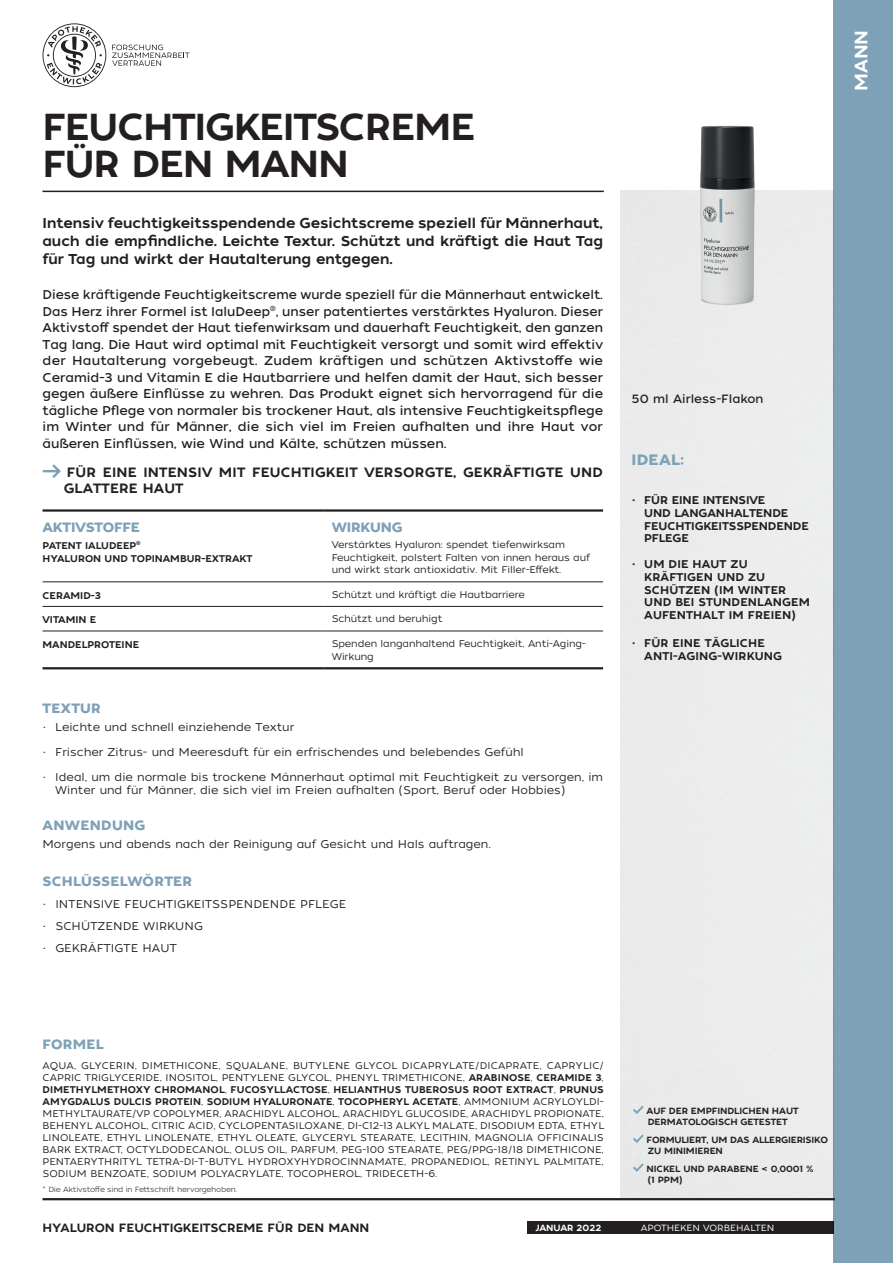
<style>
.page{position:relative;width:893px;height:1263px;background:#fff}
.page>*{position:absolute;margin:0;border:0;box-sizing:border-box;transform-origin:0 0}
.t1{font:37.5px/37.2px "Tide Sans 500 Dudette";letter-spacing:-.03em;color:#231f20}
.t2{font:18px "Tide Sans 500 Dudette";color:#fff}
.t3{font:15px "Tide Sans 600 Bunny";letter-spacing:.02em;color:#7ea1b7}
.t4{font:14.25px/18px "Tide Sans 500 Dudette";color:#231f20;text-align:justify}
.t5{font:13.5px/16.2px "Tide Sans 500 Dudette";letter-spacing:.015em;color:#231f20}
.t6{font:13.5px "Tide Sans 600 Bunny";letter-spacing:.015em;color:#7ea1b7}
.t7{font:13.5px "Tide Sans 600 Bunny";letter-spacing:-.01em;color:#7ea1b7}
.t8{font:12.75px/16.5px "Tide Sans 400 Lil Dude";color:#231f20;text-align:justify}
.t9{font:12px "Tide Sans 500 Dudette";color:#231f20}
.t10{font:12px "Tide Sans 400 Lil Dude";color:#231f20}
.t11{font:11.25px/13.5px "Tide Sans 300 Lil Kahuna";color:#231f20}
.t12{font:11.25px/12.8px "Tide Sans 500 Dudette";letter-spacing:.01em;color:#231f20}
.t13{font:11.25px/12.8px "Tide Sans 500 Dudette";letter-spacing:-.01em;color:#231f20}
.t14{font:9.75px/12px "Tide Sans 300 Lil Kahuna";letter-spacing:-.01em;color:#231f20}
.t15{font:9.75px/13.5px "Tide Sans 500 Dudette";letter-spacing:.01em;color:#231f20}
.t16{font:9.75px/12px "Tide Sans 300 Lil Kahuna";letter-spacing:.01em;color:#231f20}
.t17{font:9px/11.2px "Tide Sans 500 Dudette";letter-spacing:-.01em;color:#231f20}
.t18{font:9px "Tide Sans 500 Dudette";color:#fff}
.t19{font:7.5px "Tide Sans 300 Lil Kahuna";letter-spacing:-.03em;color:#4b4c4d}
.s1{font-family:"Tide Sans 500 Dudette"}
.s2{font-family:"Tide Sans 300 Lil Kahuna"}
</style>
<div class="page">
<svg style="left:112px;top:45px;width:78px;height:21px"></svg>
<svg style="left:43px;top:23px;width:63px;height:64px"></svg>
<hr style="left:43px;top:191px;width:561px;height:1px;background:#231f20">
<div style="left:527px;top:1221px;width:306px;height:12px;background:#231f20"></div>
<div style="left:833px;top:0;width:60px;height:1263px;background:#7ea1b7"></div>
<hr style="left:43px;top:582px;width:280px;height:1px;background:#231f20">
<hr style="left:323px;top:582px;width:280px;height:1px;background:#231f20">
<hr style="left:43px;top:606px;width:280px;height:1px;background:#231f20">
<hr style="left:323px;top:606px;width:280px;height:1px;background:#231f20">
<hr style="left:43px;top:631px;width:280px;height:1px;background:#231f20">
<hr style="left:323px;top:631px;width:280px;height:1px;background:#231f20">
<hr style="left:43px;top:667px;width:280px;height:2px;background:#231f20">
<hr style="left:323px;top:667px;width:280px;height:2px;background:#231f20">
<hr style="left:43px;top:509px;width:280px;height:3px;background:#231f20">
<hr style="left:323px;top:509px;width:280px;height:3px;background:#231f20">
<svg style="left:42px;top:464px;width:19px;height:14px"></svg>
<hr style="left:43px;top:1198px;width:792px;height:2px;background:#231f20">
<img style="left:621px;top:125px;width:212px;height:245px">
<svg style="left:631px;top:1103px;width:15px;height:12px"></svg>
<svg style="left:631px;top:1132px;width:15px;height:12px"></svg>
<svg style="left:631px;top:1161px;width:15px;height:12px"></svg>
<h1 class="t1" style="left:43px;top:109px;width:434px">FEUCHTIGKEITSCREME<br>FÜR DEN MANN</h1>
<h3 class="t4" style="left:43px;top:214px;width:562px">Intensiv feuchtigkeitsspendende Gesichtscreme speziell für Männerhaut, auch die empfindliche. Leichte Textur. Schützt und kräftigt die Haut Tag für Tag und wirkt der Hautalterung entgegen.</h3>
<p class="t8" style="left:43px;top:287px;width:562px">Diese kräftigende Feuchtigkeitscreme wurde speziell für die Männerhaut entwickelt.<br>Das Herz ihrer Formel ist IaluDeep<sup>®</sup>, unser patentiertes verstärktes Hyaluron. Dieser Aktivstoff spendet der Haut tiefenwirksam und dauerhaft Feuchtigkeit, den ganzen Tag lang. Die Haut wird optimal mit Feuchtigkeit versorgt und somit wird effektiv der Hautalterung vorgebeugt. Zudem kräftigen und schützen Aktivstoffe wie Ceramid-3 und Vitamin E die Hautbarriere und helfen damit der Haut, sich besser gegen äußere Einflüsse zu wehren. Das Produkt eignet sich hervorragend für die tägliche Pflege von normaler bis trockener Haut, als intensive Feuchtigkeitspflege im Winter und für Männer, die sich viel im Freien aufhalten und ihre Haut vor äußeren Einflüssen, wie Wind und Kälte, schützen müssen.</p>
<h3 class="t5" style="left:64px;top:465px;width:540px">FÜR EINE INTENSIV MIT FEUCHTIGKEIT VERSORGTE, GEKRÄFTIGTE UND<br>GLATTERE HAUT</h3>
<h3 class="t7" style="left:43px;top:518px;width:99px">AKTIVSTOFFE</h3>
<h3 class="t7" style="left:332px;top:518px;width:73px">WIRKUNG</h3>
<p class="t15" style="left:43px;top:539px;width:211px">PATENT IALUDEEP<sup>®<br></sup>HYALURON UND TOPINAMBUR-EXTRAKT</p>
<p class="t14" style="left:332px;top:538px;width:260px;line-height:12.8px">Verstärktes Hyaluron: spendet tiefenwirksam<br>Feuchtigkeit, polstert Falten von innen heraus auf und wirkt stark antioxidativ. Mit Filler-Effekt.</p>
<p class="t15" style="left:43px;top:589px;width:60px">CERAMID-3</p>
<p class="t14" style="left:332px;top:589px;width:195px">Schützt und kräftigt die Hautbarriere</p>
<p class="t15" style="left:43px;top:613px;width:55px">VITAMIN E</p>
<p class="t14" style="left:332px;top:613px;width:112px">Schützt und beruhigt</p>
<p class="t15" style="left:43px;top:638px;width:98px">MANDELPROTEINE</p>
<p class="t14" style="left:332px;top:637px;width:256px;line-height:12.8px">Spenden langanhaltend Feuchtigkeit, Anti-Aging-<br>Wirkung</p>
<h3 class="t6" style="left:43px;top:699px;width:60px">TEXTUR</h3>
<p class="t11" style="left:43px;top:720px;width:253px">• Leichte und schnell einziehende Textur</p>
<p class="t11" style="left:43px;top:745px;width:483px">• Frischer Zitrus- und Meeresduft für ein erfrischendes und belebendes Gefühl</p>
<p class="t11" style="left:55px;top:770px;width:549px;text-indent:-13px">• Ideal, um die normale bis trockene Männerhaut optimal mit Feuchtigkeit zu versorgen, im<br>Winter und für Männer, die sich viel im Freien aufhalten (Sport, Beruf oder Hobbies)</p>
<h3 class="t6" style="left:43px;top:816px;width:104px">ANWENDUNG</h3>
<p class="t11" style="left:43px;top:837px;width:450px">Morgens und abends nach der Reinigung auf Gesicht und Hals auftragen.</p>
<h3 class="t6" style="left:43px;top:873px;width:151px">SCHLÜSSELWÖRTER</h3>
<p class="t11" style="left:43px;top:897px;width:305px">• INTENSIVE FEUCHTIGKEITSSPENDENDE PFLEGE</p>
<p class="t11" style="left:43px;top:919px;width:162px">• SCHÜTZENDE WIRKUNG</p>
<p class="t11" style="left:43px;top:942px;width:136px">• GEKRÄFTIGTE HAUT</p>
<p class="t10" style="left:631px;top:391px;width:134px">50 ml Airless-Flakon</p>
<h3 class="t3" style="left:631px;top:450px;width:54px">IDEAL:</h3>
<p class="t13" style="left:644px;top:494px;width:166px;text-indent:-13px">• FÜR EINE INTENSIVE<br>UND LANGANHALTENDE<br>FEUCHTIGKEITSSPENDENDE<br>PFLEGE</p>
<p class="t12" style="left:644px;top:558px;width:167px;text-indent:-13px">• UM DIE HAUT ZU<br>KRÄFTIGEN UND ZU<br>SCHÜTZEN (IM WINTER<br>UND BEI STUNDENLANGEM<br>AUFENTHALT IM FREIEN)</p>
<p class="t12" style="left:644px;top:637px;width:139px;text-indent:-13px">• FÜR EINE TÄGLICHE<br>ANTI-AGING-WIRKUNG</p>
<h2 class="t2" style="left:849px;top:91px;width:63px;rotate:-90deg">MANN</h2>
<h3 class="t6" style="left:43px;top:1035px;width:63px">FORMEL</h3>
<p class="t16" style="left:43px;top:1060px;width:563px">AQUA, GLYCERIN, DIMETHICONE, SQUALANE, BUTYLENE GLYCOL DICAPRYLATE/DICAPRATE, CAPRYLIC/<br>CAPRIC TRIGLYCERIDE, INOSITOL, PENTYLENE GLYCOL, PHENYL TRIMETHICONE, <span class="s1">ARABINOSE</span>, <span class="s1">CERAMIDE 3</span>,</p>
<p class="t15" style="left:43px;top:1084px;width:563px;line-height:12px">DIMETHYLMETHOXY CHROMANOL<span class="s2">,</span> FUCOSYLLACTOSE<span class="s2">,</span> HELIANTHUS TUBEROSUS ROOT EXTRACT<span class="s2">,</span> PRUNUS<br>AMYGDALUS DULCIS PROTEIN<span class="s2">,</span> SODIUM HYALURONATE<span class="s2">,</span> TOCOPHERYL ACETATE<span class="s2">, AMMONIUM ACRYLOYLDI-</span></p>
<p class="t14" style="left:43px;top:1108px;width:563px;text-align:justify">METHYLTAURATE/VP COPOLYMER, ARACHIDYL ALCOHOL, ARACHIDYL GLUCOSIDE, ARACHIDYL PROPIONATE, BEHENYL ALCOHOL, CITRIC ACID, CYCLOPENTASILOXANE, DI-C12-13 ALKYL MALATE, DISODIUM EDTA, ETHYL LINOLEATE, ETHYL LINOLENATE, ETHYL OLEATE, GLYCERYL STEARATE, LECITHIN, MAGNOLIA OFFICINALIS BARK EXTRACT, OCTYLDODECANOL, OLUS OIL, PARFUM, PEG-100 STEARATE, PEG/PPG-18/18 DIMETHICONE, PENTAERYTHRITYL TETRA-DI-T-BUTYL HYDROXYHYDROCINNAMATE, PROPANEDIOL, RETINYL PALMITATE, SODIUM BENZOATE, SODIUM POLYACRYLATE, TOCOPHEROL, TRIDECETH-6.</p>
<p class="t17" style="left:646px;top:1106px;width:154px">AUF DER EMPFINDLICHEN HAUT<br>DERMATOLOGISCH GETESTET</p>
<p class="t17" style="left:646px;top:1134px;width:183px">FORMULIERT, UM DAS ALLERGIERISIKO<br>ZU MINIMIEREN</p>
<p class="t17" style="left:646px;top:1163px;width:168px">NICKEL UND PARABENE &lt; 0,0001 % (1 PPM)</p>
<p class="t19" style="left:43px;top:1184px;width:196px">* Die Aktivstoffe sind in Fettschrift hervorgehoben.</p>
<p class="t9" style="left:43px;top:1220px;width:328px">HYALURON FEUCHTIGKEITSCREME FÜR DEN MANN</p>
<p class="t18" style="left:536px;top:1221px;width:67px">JANUAR 2022</p>
<p class="t18" style="left:641px;top:1221px;width:134px">APOTHEKEN VORBEHALTEN</p>
</div>
